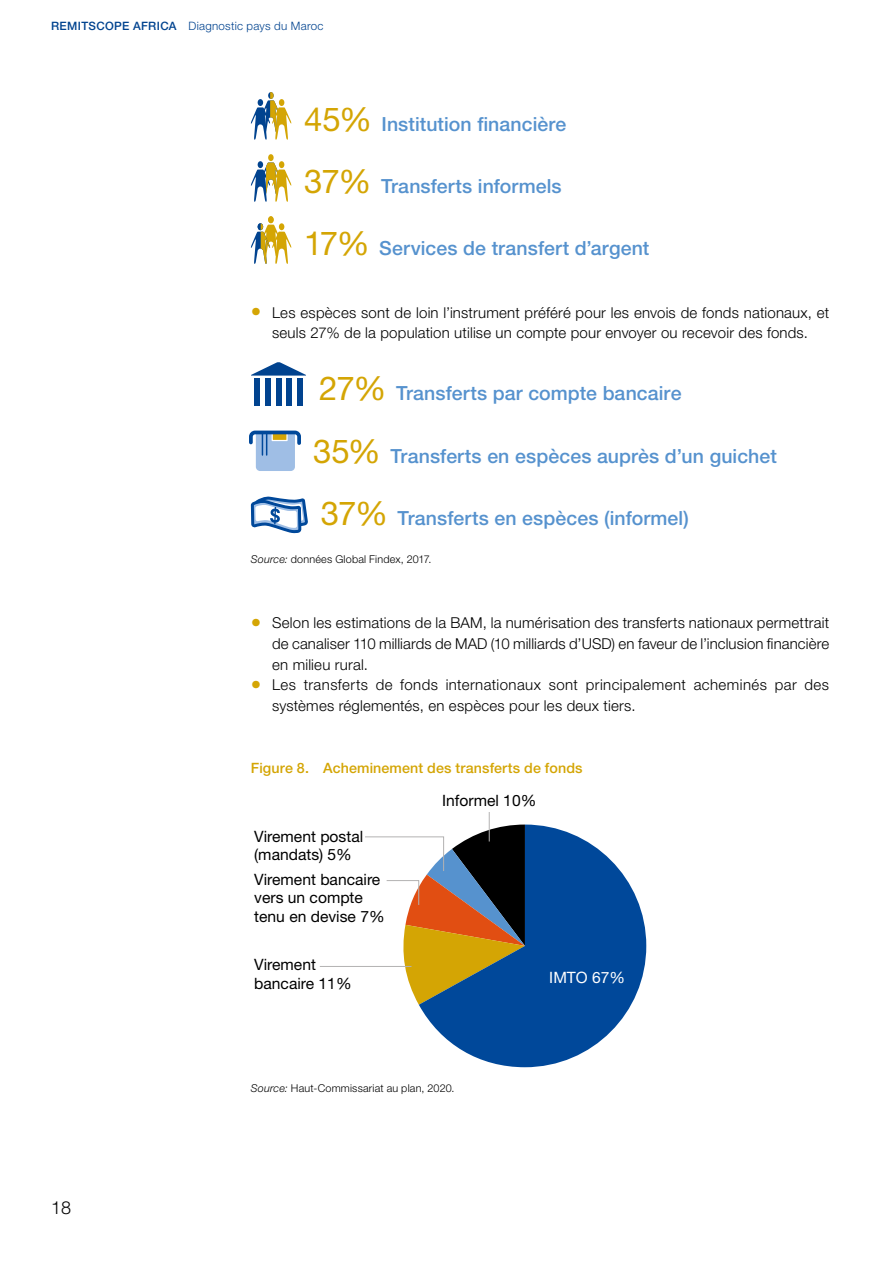
<style>
.page{position:relative;width:893px;height:1263px;background:#fff}
.page>*{position:absolute;margin:0;border:0;box-sizing:border-box;transform-origin:0 0}
.t1{font:500 19.5px "Helvetica Neue LT Std";letter-spacing:.005em;color:#5692ce}
.t2{font:300 18px "Helvetica Neue LT Std";color:#000}
.t3{font:15.6px/18.8px "Helvetica Neue LT Std";color:#000}
.t4{font:15.6px "Helvetica Neue LT Std";color:#fff}
.t5{font:300 15px/20.7px "Helvetica Neue LT Std";letter-spacing:.015em;color:#000;text-align:center}
.t6{font:500 14.25px "Helvetica Neue LT Std";letter-spacing:.01em;color:#d4a504}
.t7{font:300 11.55px "Helvetica Neue LT Std";letter-spacing:.025em;color:#01438f}
.t8{font:300 10.8px "Helvetica Neue LT Std";letter-spacing:.02em;color:#000}
.s1{font-weight:500}
.s2{font-weight:400;font-size:33px;color:#d4a504}
.s3{font-weight:800;font-size:21px;color:#d4a504}
.s4{font-style:italic}
</style>
<div class="page">
<svg style="left:251px;top:92px;width:40px;height:48px"></svg>
<div style="left:268px;top:154px;width:6px;height:7px;background:#d4a504;border-radius:50%"></div>
<svg style="left:251px;top:161px;width:40px;height:41px"></svg>
<div style="left:268px;top:216px;width:6px;height:7px;background:#d4a504;border-radius:50%"></div>
<svg style="left:251px;top:223px;width:40px;height:41px"></svg>
<svg style="left:251px;top:362px;width:55px;height:14px"></svg>
<div style="left:255px;top:378px;width:5px;height:28px;background:#01438f"></div>
<div style="left:265px;top:378px;width:6px;height:28px;background:#01438f"></div>
<div style="left:276px;top:378px;width:5px;height:28px;background:#01438f"></div>
<div style="left:286px;top:378px;width:6px;height:28px;background:#01438f"></div>
<div style="left:297px;top:378px;width:5px;height:28px;background:#01438f"></div>
<div style="left:256px;top:429px;width:39px;height:42px;background:#9fbee5;border-radius:4px"></div>
<svg style="left:249px;top:429px;width:52px;height:26px"></svg>
<svg style="left:251px;top:496px;width:57px;height:37px"></svg>
<svg style="left:419px;top:824px;width:227px;height:243px;fill:#00489a"></svg>
<svg style="left:365px;top:812px;width:160px;height:193px"></svg>
<hr style="left:320px;top:966px;width:91px;height:1px;background:#b3b2b2">
<p class="t7" style="left:51px;top:19px;width:274px"><span class="s1">REMITSCOPE AFRICA</span> Diagnostic pays du Maroc</p>
<h1 class="t1" style="left:304px;top:113px;width:264px"><span class="s2">45%</span> Institution financière</h1>
<h1 class="t1" style="left:304px;top:175px;width:259px"><span class="s2">37%</span> Transferts informels</h1>
<h1 class="t1" style="left:304px;top:237px;width:347px"><span class="s2">17%</span> Services de transfert d’argent</h1>
<p class="t5" style="left:251px;top:302px;width:580px"><span class="s3">•</span> Les espèces sont de loin l’instrument préféré pour les envois de fonds nationaux, et seuls 27% de la population utilise un compte pour envoyer ou recevoir des fonds.</p>
<h1 class="t1" style="left:319px;top:382px;width:364px"><span class="s2">27%</span> Transferts par compte bancaire</h1>
<h1 class="t1" style="left:313px;top:444px;width:465px"><span class="s2">35%</span> Transferts en espèces auprès d’un guichet</h1>
<h1 class="t1" style="left:321px;top:506px;width:370px"><span class="s2">37%</span> Transferts en espèces (informel)</h1>
<p class="t8" style="left:251px;top:553px;width:182px"><span class="s4">Source:</span> données Global Findex, 2017.</p>
<p class="t5" style="left:272px;top:612px;width:559px;text-align:justify;text-indent:-21px"><span class="s3">•</span> Selon les estimations de la BAM, la numérisation des transferts nationaux permettrait de canaliser 110 milliards de MAD (10 milliards d’USD) en faveur de l’inclusion financière en milieu rural.</p>
<p class="t5" style="left:272px;top:674px;width:558px;text-align:left;text-indent:-21px"><span class="s3">•</span> Les transferts de fonds internationaux sont principalement acheminés par des systèmes réglementés, en espèces pour les deux tiers.</p>
<p class="t6" style="left:251px;top:759px;width:333px">Figure 8. Acheminement des transferts de fonds</p>
<p class="t2" style="left:51px;top:1196px;width:22px">18</p>
<p class="t3" style="left:254px;top:826px;width:110px">Virement postal (mandats) 5%</p>
<p class="t3" style="left:254px;top:869px;width:132px">Virement bancaire vers un compte tenu en devise 7%</p>
<p class="t3" style="left:254px;top:955px;width:99px">Virement bancaire 11%</p>
<p class="t3" style="left:442px;top:790px;width:96px">Informel 10%</p>
<p class="t4" style="left:549px;top:968px;width:77px">IMTO 67%</p>
<p class="t8" style="left:251px;top:1081px;width:205px"><span class="s4">Source:</span> Haut-Commissariat au plan, 2020.</p>
</div>
